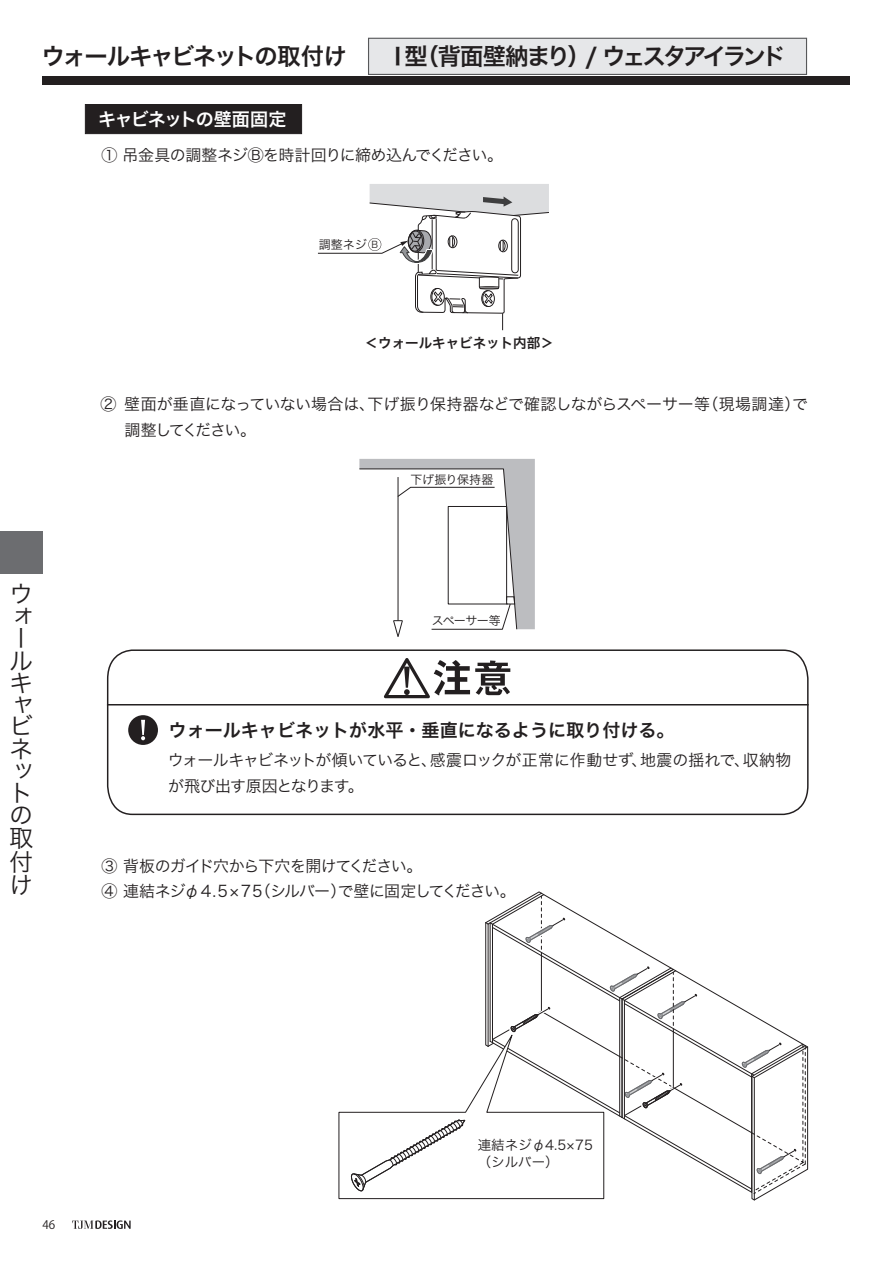
<style>
.page{position:relative;width:893px;height:1263px;background:#fff}
.page>*{position:absolute;margin:0;border:0;box-sizing:border-box;transform-origin:0 0}
.t1{font:24px/22.4px "Hira Kaku Pro W3 90 pv RKSJ H";color:#231f20}
.t2{font:23.4px "Hira Kaku Pro W6 90 pv RKSJ H";letter-spacing:-.14em;color:#231f20}
.t3{font:23.4px "Hira Kaku Pro W6 90 pv RKSJ H";letter-spacing:-.065em;color:#231f20}
.t4{font:18px "Hira Kaku Pro W6 90 pv RKSJ H";color:#231f20}
.t5{font:18px "Hira Kaku Pro W6 90 pv RKSJ H";letter-spacing:-.065em;color:#fff}
.t6{font:15.9px/25.5px "Hira Kaku Pro W3 90 pv RKSJ H";letter-spacing:-.04em;color:#231f20}
.t7{font:15.9px/25.5px "Hira Kaku Pro W3 90 pv RKSJ H";letter-spacing:-.02em;color:#231f20}
.t8{font:15.9px/25.5px "Hira Kaku Pro W3 90 pv RKSJ H";letter-spacing:-.06em;color:#231f20}
.t9{font:13.5px/16.8px "Hira Kaku Pro W3 90 pv RKSJ H";color:#231f20}
.t10{font:13.5px "Hira Kaku Pro W6 90 pv RKSJ H";color:#231f20}
.t11{font:12px "Hira Kaku Pro W3 90 pv RKSJ H";letter-spacing:-.02em;color:#231f20}
.t12{font:11.7px "Koz Go Pro Regular 90 pv RKSJ H";color:#231f20}
.t13{font:9.45px "Hira Kaku Pro W3 90 pv RKSJ H";color:#231f20}
</style>
<div class="page">
<svg style="left:72px;top:1220px;width:59px;height:9px"></svg>
<div style="left:43px;top:77px;width:807px;height:8px;background:#231f20"></div>
<div style="left:0;top:531px;width:43px;height:43px;background:#6c6d70"></div>
<svg style="left:318px;top:184px;width:231px;height:146px"></svg>
<div style="left:85px;top:104px;width:217px;height:30px;background:#231f20"></div>
<svg style="left:359px;top:459px;width:176px;height:178px"></svg>
<svg style="left:106px;top:649px;width:703px;height:167px"></svg>
<hr style="left:107px;top:704px;width:702px;height:1px;background:#231f20">
<svg style="left:384px;top:658px;width:126px;height:40px"></svg>
<div style="left:128px;top:715px;width:30px;height:30px;background:#231f20;border-radius:50%"></div>
<svg style="left:141px;top:720px;width:4px;height:20px"></svg>
<svg style="left:338px;top:891px;width:470px;height:310px"></svg>
<div style="left:369px;top:38px;width:437px;height:36px;background:#e6e7e9"></div>
<div style="left:368px;top:38px;width:439px;height:37px;border:1px solid #57585a"></div>
<h2 class="t3" style="left:42px;top:48px;width:307px">ウォールキャビネットの取付け</h2>
<h2 class="t2" style="left:386px;top:48px;width:401px">Ｉ型（背面壁納まり）/ ウェスタアイランド</h2>
<p class="t5" style="left:98px;top:112px;width:190px">キャビネットの壁面固定</p>
<p class="t6" style="left:102px;top:144px;width:403px">① 吊金具の調整ネジⒷを時計回りに締め込んでください。</p>
<p class="t11" style="left:319px;top:240px;width:49px">調整ネジ</p>
<p class="t13" style="left:371px;top:241px;width:8px">B</p>
<p class="t10" style="left:365px;top:337px;width:190px">＜ウォールキャビネット内部＞</p>
<p class="t7" style="left:125px;top:394px;width:685px;text-indent:-24px">② 壁面が垂直になっていない場合は、下げ振り保持器などで確認しながらスペーサー等（現場調達）で調整してください。</p>
<p class="t11" style="left:411px;top:475px;width:84px">下げ振り保持器</p>
<h1 class="t1" style="left:9px;top:586px;width:25px">ウォールキャビネットの取付け</h1>
<p class="t11" style="left:432px;top:616px;width:71px">スペーサー等</p>
<p class="t4" style="left:169px;top:724px;width:507px">ウォールキャビネットが水平・垂直になるように取り付ける。</p>
<p class="t6" style="left:168px;top:750px;width:625px">ウォールキャビネットが傾いていると、感震ロックが正常に作動せず、地震の揺れで、収納物が飛び出す原因となります。</p>
<p class="t8" style="left:102px;top:855px;width:416px">③ 背板のガイド穴から下穴を開けてください。<br>④ 連結ネジφ4.5×75（シルバー）で壁に固定してください。</p>
<p class="t12" style="left:43px;top:1220px;width:14px">46</p>
<p class="t9" style="left:478px;top:1139px;width:117px">連結ネジφ4.5×75（シルバー）</p>
</div>
